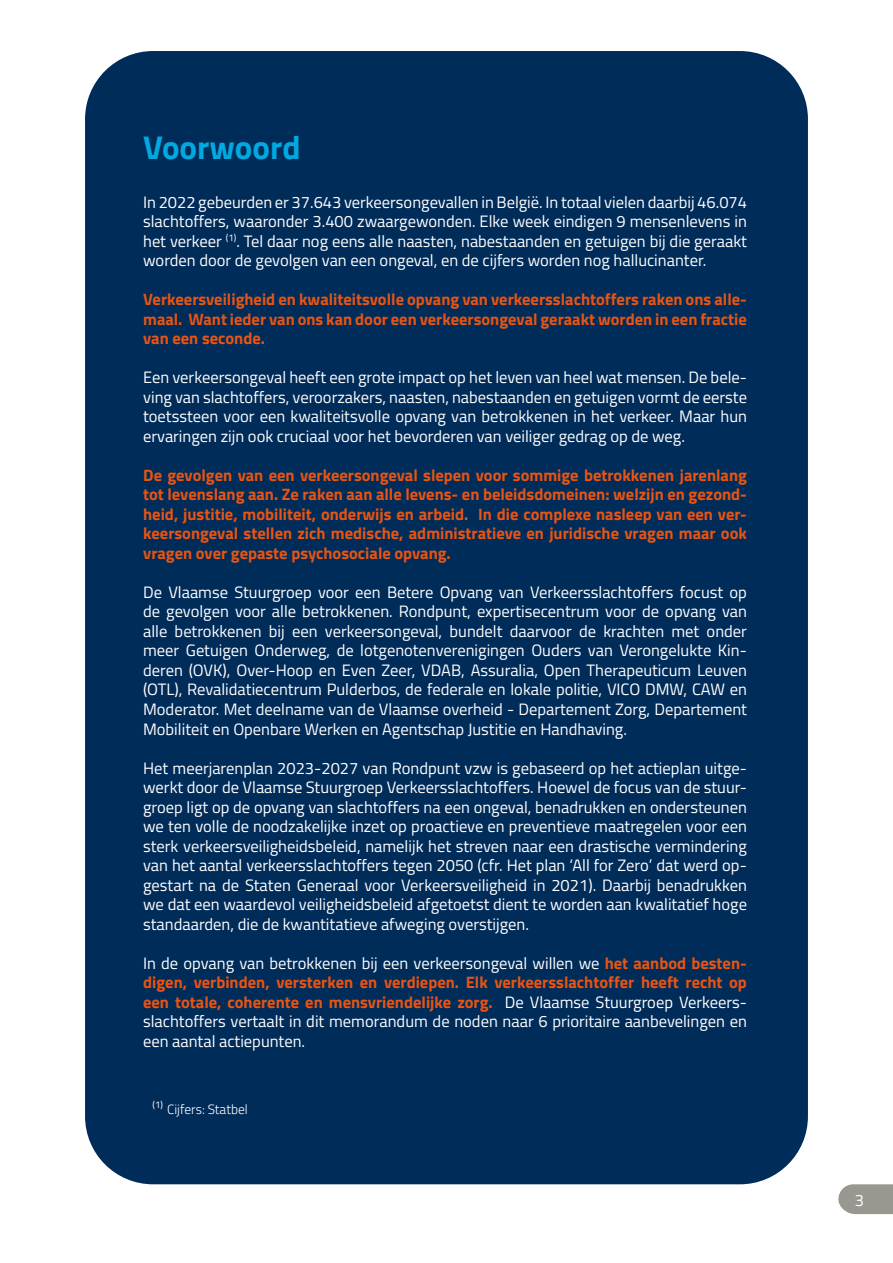
<style>
.page{position:relative;width:893px;height:1263px;background:#fff}
.page>*{position:absolute;margin:0;border:0;box-sizing:border-box;transform-origin:0 0}
.t1{font:700 33px "Titillium Web";color:#00a9e0}
.t2{font:16.5px/19.5px "Titillium Web";color:#fff;text-align:justify}
.t3{font:700 16.5px/19.5px "Titillium Web";color:#e85412;text-align:justify}
.t4{font:300 13.5px "Titillium Web";color:#fff}
.s1{font-weight:700;color:#e85412}
</style>
<div class="page">
<div style="left:85px;top:51px;width:723px;height:1133px;background:#002c5a;border-radius:68px"></div>
<svg style="left:838px;top:1184px;width:55px;height:30px;background:#a29f98"></svg>
<h1 class="t1" style="left:143px;top:122px;width:159px">Voorwoord</h1>
<p class="t2" style="left:143px;top:192px;width:605px">In 2022 gebeurden er 37.643 verkeersongevallen in België. In totaal vielen daarbij 46.074 slachtoffers, waaronder 3.400 zwaargewonden. Elke week eindigen 9 mensenlevens in het verkeer <sup>(1)</sup>. Tel daar nog eens alle naasten, nabestaanden en getuigen bij die geraakt worden door de gevolgen van een ongeval, en de cijfers worden nog hallucinanter.</p>
<p class="t3" style="left:143px;top:289px;width:605px">Verkeersveiligheid en kwaliteitsvolle opvang van verkeersslachtoffers raken ons alle&shy;maal. Want ieder van ons kan door een verkeersongeval geraakt worden in een fractie van een seconde.</p>
<p class="t2" style="left:143px;top:367px;width:605px">Een verkeersongeval heeft een grote impact op het leven van heel wat mensen. De bele&shy;ving van slachtoffers, veroorzakers, naasten, nabestaanden en getuigen vormt de eerste toetssteen voor een kwaliteitsvolle opvang van betrokkenen in het verkeer. Maar hun ervaringen zijn ook cruciaal voor het bevorderen van veiliger gedrag op de weg.</p>
<p class="t3" style="left:143px;top:464px;width:605px">De gevolgen van een verkeersongeval slepen voor sommige betrokkenen jarenlang tot levenslang aan. Ze raken aan alle levens- en beleidsdomeinen: welzijn en gezond&shy;heid, justitie, mobiliteit, onderwijs en arbeid. In die complexe nasleep van een ver&shy;keersongeval stellen zich medische, administratieve en juridische vragen maar ook vragen over gepaste psychosociale opvang.</p>
<p class="t2" style="left:143px;top:582px;width:605px">De Vlaamse Stuurgroep voor een Betere Opvang van Verkeersslachtoffers focust op de gevolgen voor alle betrokkenen. Rondpunt, expertisecentrum voor de opvang van alle betrokkenen bij een verkeersongeval, bundelt daarvoor de krachten met onder meer Getuigen Onderweg, de lotgenotenverenigingen Ouders van Verongelukte Kin&shy;deren (OVK), Over-Hoop en Even Zeer, VDAB, Assuralia, Open Therapeuticum Leuven (OTL), Revalidatiecentrum Pulderbos, de federale en lokale politie, VICO DMW, CAW en Moderator. Met deelname van de Vlaamse overheid - Departement Zorg, Departement Mobiliteit en Openbare Werken en Agentschap Justitie en Handhaving.</p>
<p class="t2" style="left:143px;top:757px;width:605px">Het meerjarenplan 2023-2027 van Rondpunt vzw is gebaseerd op het actieplan uitge&shy;werkt door de Vlaamse Stuurgroep Verkeersslachtoffers. Hoewel de focus van de stuur&shy;groep ligt op de opvang van slachtoffers na een ongeval, benadrukken en ondersteunen we ten volle de noodzakelijke inzet op proactieve en preventieve maatregelen voor een sterk verkeersveiligheidsbeleid, namelijk het streven naar een drastische vermindering van het aantal verkeersslachtoffers tegen 2050 (cfr. Het plan ‘All for Zero’ dat werd op&shy;gestart na de Staten Generaal voor Verkeersveiligheid in 2021). Daarbij benadrukken we dat een waardevol veiligheidsbeleid afgetoetst dient te worden aan kwalitatief hoge standaarden, die de kwantitatieve afweging overstijgen.</p>
<p class="t2" style="left:143px;top:952px;width:605px;text-align:left">In de opvang van betrokkenen bij een verkeersongeval willen we <span class="s1">het aanbod besten&shy;digen, verbinden, versterken en verdiepen. Elk verkeersslachtoffer heeft recht op een totale, coherente en mensvriendelijke zorg.</span> De Vlaamse Stuurgroep Verkeers&shy;slachtoffers vertaalt in dit memorandum de noden naar 6 prioritaire aanbevelingen en een aantal actiepunten.</p>
<p class="t4" style="left:152px;top:1099px;width:97px"><sup>(1)</sup> Cijfers: Statbel</p>
<p class="t2" style="left:855px;top:1189px;width:11px">3</p>
</div>
